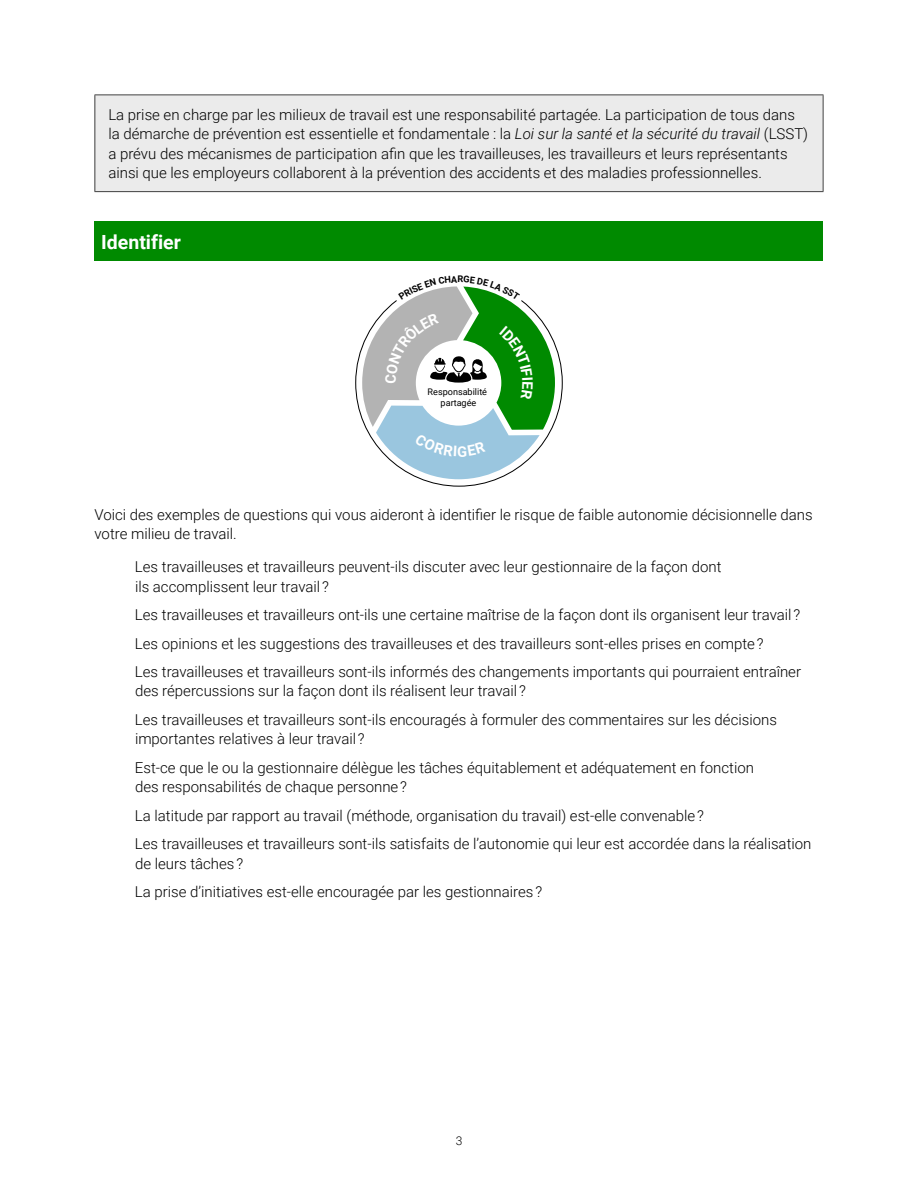
<style>
.page{position:relative;width:918px;height:1188px;background:#fff}
.page>*{position:absolute;margin:0;border:0;box-sizing:border-box;transform-origin:0 0}
.H1__Section_Verte{font:700 19.5px "Roboto";color:#fff}
.li__Liste_à_cocher{font:300 15px/19.5px "Roboto";color:#000}
.p__Courant{font:300 15px/19.5px "Roboto";color:#000}
.li__Dernière_case_à{font:300 15px "Roboto";color:#000}
.t1{font:300 12px "Roboto";color:#000}
.t2{font:9.15px/10.4px "Roboto";color:#000;text-align:center}
.s1{font-style:italic}
</style>
<div class="page">
<div style="left:94px;top:222px;width:730px;height:39px;background:#008a00"></div>
<div style="left:95px;top:95px;width:728px;height:97px;background:#ebebeb"></div>
<hr style="left:94px;top:94px;width:730px;height:1px;background:#414141">
<hr style="left:94px;top:95px;width:1px;height:96px;background:#414141">
<hr style="left:823px;top:95px;width:1px;height:96px;background:#414141">
<hr style="left:94px;top:191px;width:730px;height:1px;background:#414141">
<svg style="left:355px;top:286px;width:208px;height:201px"></svg>
<p class="p__Courant" style="left:108px;top:104px;width:701px">La prise en charge par les milieux de travail est une responsabilité partagée. La participation de tous dans la démarche de prévention est essentielle et fondamentale : la <span class="s1">Loi sur la santé et la sécurité du travail</span> (LSST) a prévu des mécanismes de participation afin que les travailleuses, les travailleurs et leurs représentants ainsi que les employeurs collaborent à la prévention des accidents et des maladies professionnelles.</p>
<p class="H1__Section_Verte" style="left:101px;top:228px;width:81px">Identifier</p>
<p class="t2" style="left:428px;top:387px;width:61px">Responsabilité partagée</p>
<p class="p__Courant" style="left:94px;top:504px;width:720px">Voici des exemples de questions qui vous aideront à identifier le risque de faible autonomie décisionnelle dans votre milieu de travail.</p>
<p class="li__Liste_à_cocher" style="left:135px;top:557px;width:588px">Les travailleuses et travailleurs peuvent-ils discuter avec leur gestionnaire de la façon dont ils accomplissent leur travail ?</p>
<p class="li__Liste_à_cocher" style="left:135px;top:605px;width:667px">Les travailleuses et travailleurs ont-ils une certaine maîtrise de la façon dont ils organisent leur travail ?</p>
<p class="li__Liste_à_cocher" style="left:135px;top:633px;width:630px">Les opinions et les suggestions des travailleuses et des travailleurs sont-elles prises en compte ?</p>
<p class="li__Liste_à_cocher" style="left:135px;top:661px;width:668px">Les travailleuses et travailleurs sont-ils informés des changements importants qui pourraient entraîner des répercussions sur la façon dont ils réalisent leur travail ?</p>
<p class="li__Liste_à_cocher" style="left:135px;top:709px;width:643px">Les travailleuses et travailleurs sont-ils encouragés à formuler des commentaires sur les décisions importantes relatives à leur travail ?</p>
<p class="li__Liste_à_cocher" style="left:135px;top:757px;width:621px">Est-ce que le ou la gestionnaire délègue les tâches équitablement et adéquatement en fonction des responsabilités de chaque personne ?</p>
<p class="li__Liste_à_cocher" style="left:135px;top:805px;width:570px">La latitude par rapport au travail (méthode, organisation du travail) est-elle convenable ?</p>
<p class="li__Liste_à_cocher" style="left:135px;top:833px;width:678px">Les travailleuses et travailleurs sont-ils satisfaits de l’autonomie qui leur est accordée dans la réalisation de leurs tâches ?</p>
<p class="li__Dernière_case_à" style="left:135px;top:881px;width:409px">La prise d’initiatives est-elle encouragée par les gestionnaires ?</p>
<p class="t1" style="left:456px;top:1133px;width:8px">3</p>
</div>
